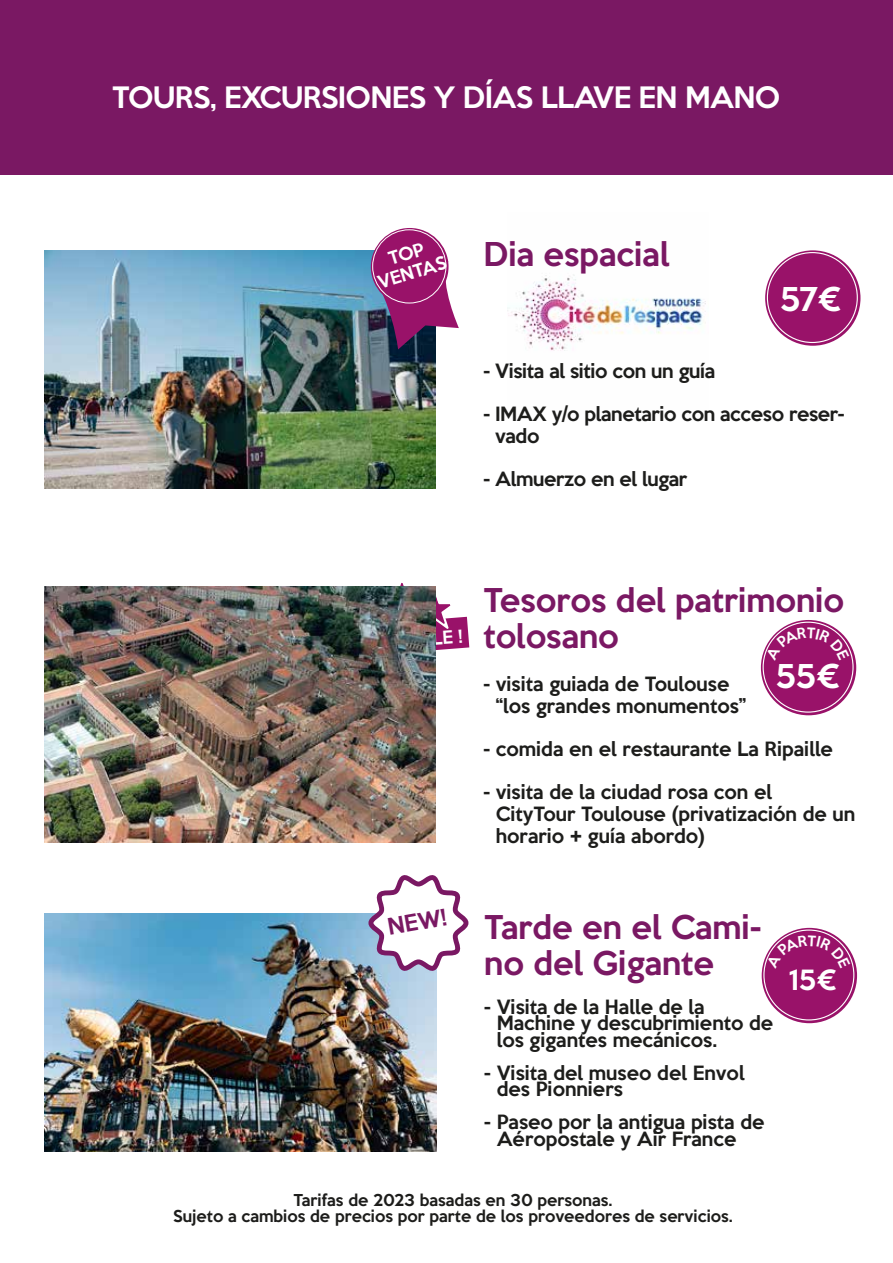
<style>
.page{position:relative;width:893px;height:1263px;background:#fff}
.page>*{position:absolute;margin:0;border:0;box-sizing:border-box;transform-origin:0 0}
.t1{font:500 30px/36px "Keep Calm";color:#7a1863}
.t2{font:500 30px "Keep Calm";color:#fff}
.t3{font:500 27px "Keep Calm";letter-spacing:-.02em;color:#fff}
.t4{font:500 25.5px "Keep Calm";color:#fff}
.t5{font:500 21px "Keep Calm";color:#7a1863}
.t6{font:500 18px/16.5px "Keep Calm";color:#1d1d1b}
.t7{font:500 18px/21.6px "Keep Calm";letter-spacing:-.02em;color:#1d1d1b}
.t8{font:500 16.5px/19.8px "Keep Calm";color:#fff;text-align:center}
.t9{font:500 15px/16.5px "Keep Calm";color:#1d1d1b;text-align:center}
</style>
<div class="page">
<img style="left:507px;top:274px;width:199px;height:77px">
<div style="left:0;top:0;width:893px;height:174px;background:#7a1863"></div>
<img style="left:44px;top:250px;width:392px;height:238px">
<div style="left:765px;top:250px;width:95px;height:96px;background:#991269;border-radius:50%"></div>
<div style="left:761px;top:620px;width:95px;height:95px;background:#991269;border-radius:50%"></div>
<svg style="left:400px;top:582px;width:69px;height:68px"></svg>
<img style="left:45px;top:914px;width:392px;height:237px">
<div style="left:762px;top:928px;width:95px;height:95px;background:#991269;border-radius:50%"></div>
<svg style="left:375px;top:244px;width:84px;height:105px"></svg>
<div style="left:371px;top:228px;width:77px;height:78px;background:#991269;border-radius:50%"></div>
<div style="left:372px;top:229px;width:74px;height:74px;border:1px solid #fff;border-radius:50%"></div>
<svg style="left:366px;top:875px;width:103px;height:101px"></svg>
<img style="left:44px;top:586px;width:392px;height:256px">
<svg style="left:765px;top:627px;width:84px;height:29px"></svg>
<svg style="left:766px;top:935px;width:84px;height:29px"></svg>
<h2 class="t3" style="left:112px;top:74px;width:669px">TOURS, EXCURSIONES Y DÍAS LLAVE EN MANO</h2>
<p class="t8" style="left:369px;top:253px;width:72px;rotate:-17deg">TOP<br>VENTAS</p>
<h1 class="t1" style="left:483px;top:234px;width:187px">Dia espacial</h1>
<h1 class="t2" style="left:779px;top:273px;width:64px">57€</h1>
<p class="t7" style="left:483px;top:359px;width:233px">- Visita al sitio con un guía</p>
<p class="t7" style="left:495px;top:402px;width:351px;text-indent:-12px">- IMAX y/o planetario con acceso reser&shy;vado</p>
<p class="t7" style="left:483px;top:467px;width:205px">- Almuerzo en el lugar</p>
<p class="t5" style="left:384px;top:909px;width:61px;rotate:-10deg">NEW!</p>
<h1 class="t1" style="left:483px;top:580px;width:362px">Tesoros del patrimonio tolosano</h1>
<p class="t6" style="left:496px;top:672px;width:252px;line-height:21.6px;text-indent:-12px">- visita guiada de Toulouse “los grandes monumentos”</p>
<p class="t6" style="left:483px;top:739px;width:351px">- comida en el restaurante La Ripaille</p>
<p class="t6" style="left:496px;top:780px;width:361px;line-height:21.6px;text-indent:-12px">- visita de la ciudad rosa con el<br>CityTour Toulouse (privatización de un horario + guía abordo)</p>
<h1 class="t2" style="left:775px;top:650px;width:67px">55€</h1>
<h1 class="t1" style="left:484px;top:907px;width:278px">Tarde en el Cami&shy;no del Gigante</h1>
<p class="t6" style="left:497px;top:997px;width:278px;text-indent:-12px">- Visita de la Halle de la<br>Machine y descubrimiento de los gigantes mecánicos.</p>
<p class="t6" style="left:497px;top:1063px;width:249px;text-indent:-12px">- Visita del museo del Envol des Pionniers</p>
<p class="t6" style="left:497px;top:1112px;width:269px;text-indent:-12px">- Paseo por la antigua pista de<br>Aéropostale y Air France</p>
<h3 class="t4" style="left:789px;top:957px;width:50px">15€</h3>
<p class="t9" style="left:173px;top:1190px;width:561px">Tarifas de 2023 basadas en 30 personas.<br>Sujeto a cambios de precios por parte de los proveedores de servicios.</p>
</div>
